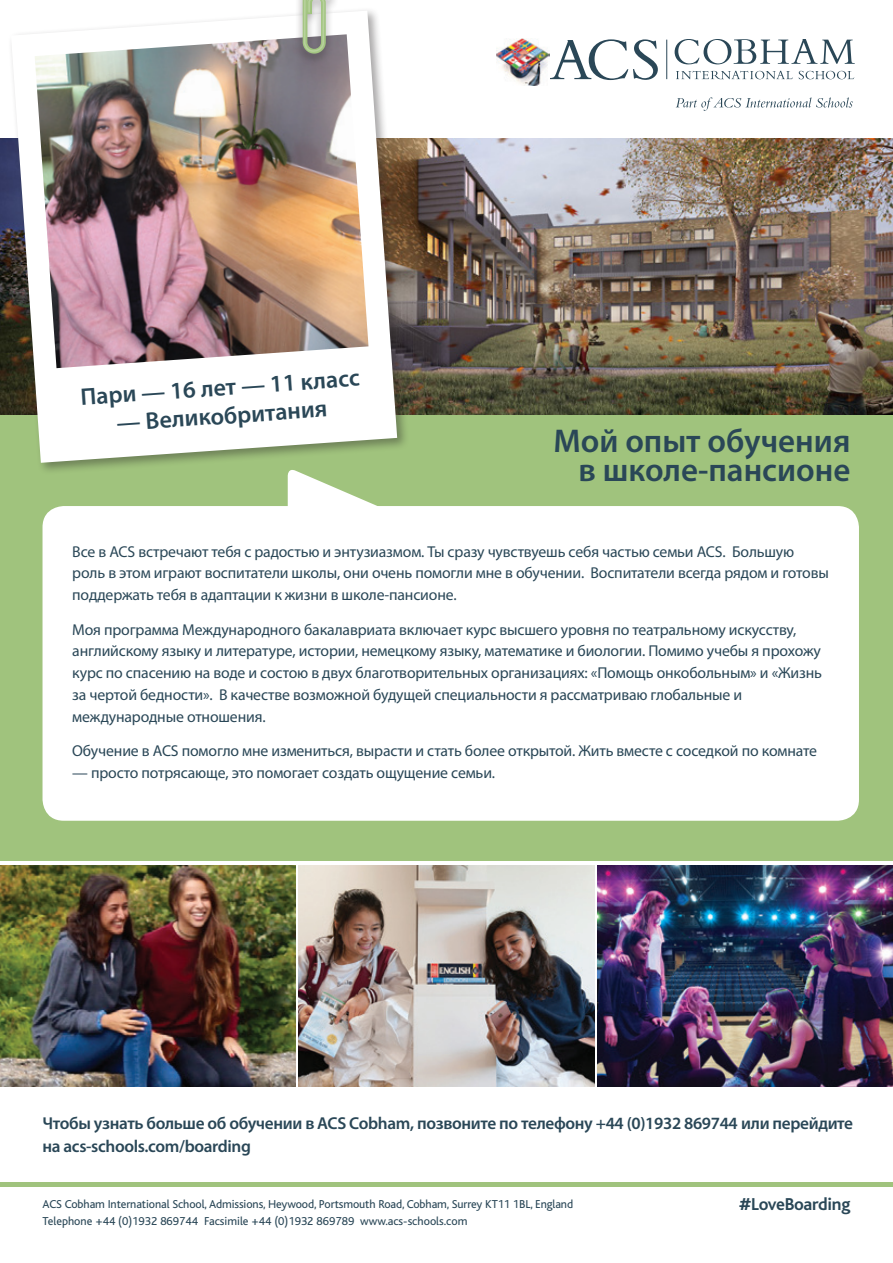
<style>
.page{position:relative;width:893px;height:1263px;background:#fff}
.page>*{position:absolute;margin:0;border:0;box-sizing:border-box;transform-origin:0 0}
.HS_Curric_Copy_Para{font:600 33px/28.5px "Myriad Pro";color:#2a4757;text-align:right}
.HS_Curric_Copy_Para-2{font:600 24px "Myriad Pro";color:#2a4757}
.t1{font:700 18px "Bliss";letter-spacing:-.015em;color:#2a4757}
.HS_Curric_Copy_Para-3{font:600 17.25px/22.5px "Myriad Pro";letter-spacing:-.02em;color:#2a4757}
.HS_Curric_Copy_Para-4{font:15.75px/21.8px "Myriad Pro";letter-spacing:-.01em;color:#2a4757}
.t2{font:12px/16.5px "Bliss";letter-spacing:-.01em;color:#2a4757}
</style>
<div class="page">
<div style="left:0;top:414px;width:893px;height:447px;background:#a0c37d"></div>
<div style="left:43px;top:506px;width:816px;height:315px;background:#fff;border-radius:21px"></div>
<img style="left:0;top:865px;width:296px;height:221px">
<img style="left:299px;top:865px;width:295px;height:221px">
<img style="left:597px;top:865px;width:296px;height:221px">
<img style="left:0;top:138px;width:893px;height:277px">
<hr style="left:666px;top:40px;width:1px;height:39px;background:#2a4757">
<svg style="left:799px;top:71px;width:55px;height:8px"></svg>
<svg style="left:676px;top:71px;width:117px;height:8px"></svg>
<svg style="left:675px;top:39px;width:180px;height:25px"></svg>
<svg style="left:550px;top:39px;width:108px;height:41px"></svg>
<img style="left:496px;top:38px;width:53px;height:48px">
<svg style="left:676px;top:97px;width:177px;height:14px"></svg>
<div style="left:8px;top:7px;width:401px;height:468px;background:#231f20;opacity:.4"></div>
<svg style="left:11px;top:11px;width:386px;height:452px"></svg>
<img style="left:35px;top:34px;width:333px;height:334px">
<div style="left:294px;top:0;width:45px;height:66px;background:#231f20;opacity:.4"></div>
<hr style="left:0;top:1182px;width:893px;height:4px;background:#a0c37d">
<svg style="left:288px;top:467px;width:108px;height:39px"></svg>
<div style="left:301px;top:0;width:32px;height:55px;background:#fff;opacity:.75"></div>
<svg style="left:303px;top:0;width:28px;height:54px;background:#b6c1aa"></svg>
<p class="HS_Curric_Copy_Para-2" style="left:80px;top:382px;width:281px;rotate:-4deg">Пари — 16 лет — 11 класс</p>
<p class="HS_Curric_Copy_Para-2" style="left:116px;top:408px;width:213px;rotate:-4deg">— Великобритания</p>
<p class="HS_Curric_Copy_Para" style="left:553px;top:426px;width:298px">Мой опыт обучения в школе-пансионе</p>
<p class="HS_Curric_Copy_Para-4" style="left:72px;top:540px;width:758px">Все в ACS встречают тебя с радостью и энтузиазмом. Ты сразу чувствуешь себя частью семьи ACS. Большую роль в этом играют воспитатели школы, они очень помогли мне в обучении. Воспитатели всегда рядом и готовы поддержать тебя в адаптации к жизни в школе-пансионе.</p>
<p class="HS_Curric_Copy_Para-4" style="left:72px;top:618px;width:751px">Моя программа Международного бакалавриата включает курс высшего уровня по театральному искусству, английскому языку и литературе, истории, немецкому языку, математике и биологии. Помимо учебы я прохожу курс по спасению на воде и состою в двух благотворительных организациях: «Помощь онкобольным» и «Жизнь за чертой бедности». В качестве возможной будущей специальности я рассматриваю глобальные и международные отношения.</p>
<p class="HS_Curric_Copy_Para-4" style="left:72px;top:740px;width:746px">Обучение в ACS помогло мне измениться, вырасти и стать более открытой. Жить вместе с соседкой по комнате</p>
<p class="HS_Curric_Copy_Para-4" style="left:72px;top:761px;width:424px">— просто потрясающе, это помогает создать ощущение семьи.</p>
<p class="HS_Curric_Copy_Para-3" style="left:43px;top:1112px;width:812px">Чтобы узнать больше об обучении в ACS Cobham, позвоните по телефону +44 (0)1932 869744 или перейдите на acs-schools.com/boarding</p>
<p class="t2" style="left:43px;top:1196px;width:532px">ACS Cobham International School, Admissions, Heywood, Portsmouth Road, Cobham, Surrey KT11 1BL, England<br>Telephone +44 (0)1932 869744 Facsimile +44 (0)1932 869789 www.acs-schools.com</p>
<p class="t1" style="left:739px;top:1194px;width:113px">#LoveBoarding</p>
</div>
